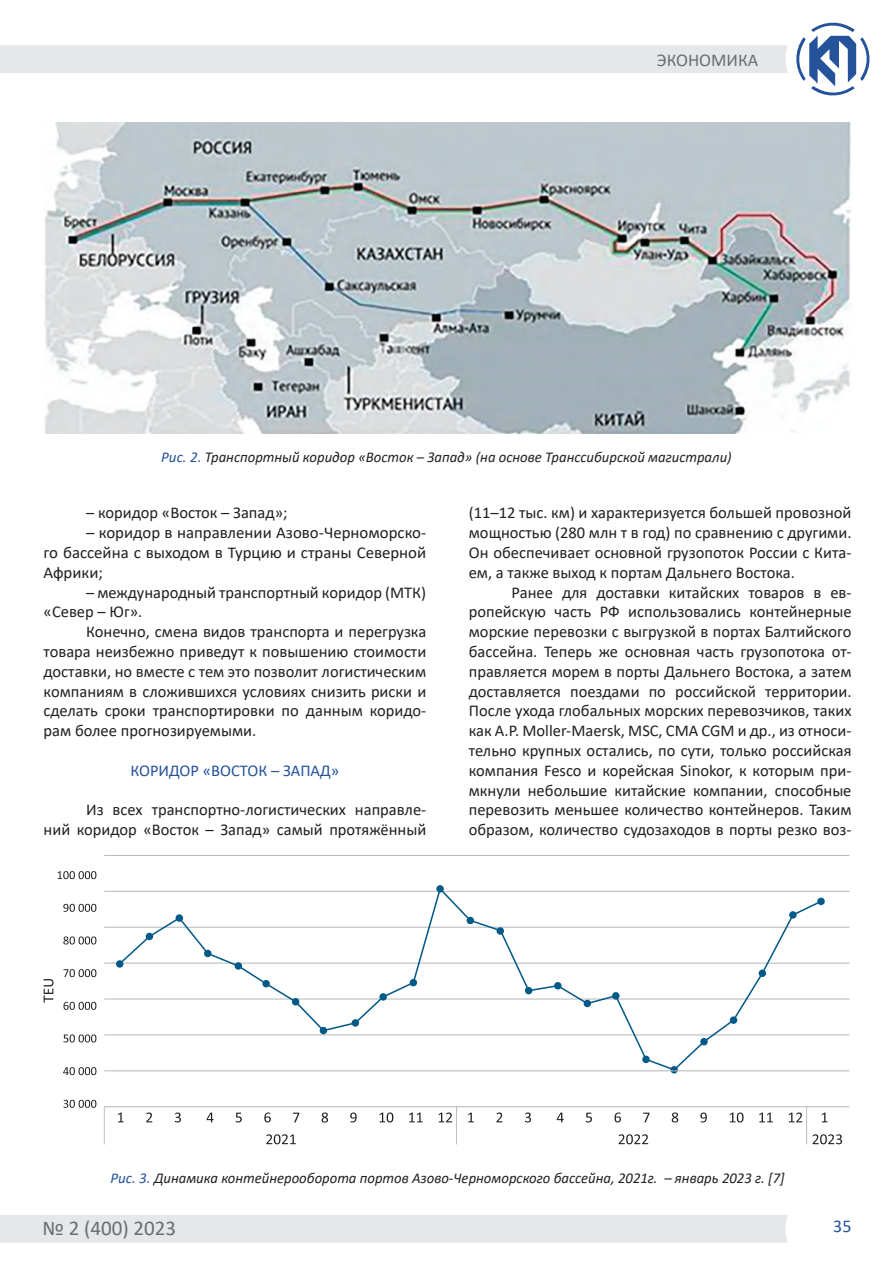
<style>
.page{position:relative;width:893px;height:1263px;background:#fff}
.page>*{position:absolute;margin:0;border:0;box-sizing:border-box;transform-origin:0 0}
.t1{font:21px "Calibri";color:#6c6d70}
.t2{font:18px "Calibri";color:#6c6d70}
.t3{font:18px "Calibri";color:#24529b}
.t4{font:16.5px/19.8px "Calibri";color:#231f20;text-align:justify}
.t5{font:16.5px "Calibri";color:#24529b}
.t6{font:italic 15px "Calibri";color:#231f20}
.s1{color:#24529b}
</style>
<div class="page">
<svg style="left:796px;top:22px;width:74px;height:74px"></svg>
<div style="left:0;top:45px;width:788px;height:28px;background:#e6e7e9"></div>
<div style="left:0;top:1215px;width:788px;height:28px;background:#e6e7e9"></div>
<img style="left:44px;top:123px;width:807px;height:311px">
<div style="left:670px;top:1066px;width:8px;height:7px;background:#4a7f9c;border-radius:50%"></div>
<hr style="left:104px;top:1106px;width:745px;height:1px;background:#bcbdc0">
<hr style="left:104px;top:1070px;width:745px;height:1px;background:#bcbdc0">
<hr style="left:104px;top:1034px;width:745px;height:1px;background:#bcbdc0">
<hr style="left:104px;top:998px;width:745px;height:1px;background:#bcbdc0">
<hr style="left:104px;top:962px;width:745px;height:2px;background:#bcbdc0">
<hr style="left:104px;top:927px;width:745px;height:1px;background:#bcbdc0">
<hr style="left:104px;top:891px;width:745px;height:1px;background:#bcbdc0">
<hr style="left:104px;top:855px;width:745px;height:1px;background:#bcbdc0">
<svg style="left:117px;top:886px;width:706px;height:185px"></svg>
<div style="left:116px;top:960px;width:7px;height:8px;background:#035987;border-radius:50%"></div>
<div style="left:146px;top:933px;width:7px;height:7px;background:#035987;border-radius:50%"></div>
<div style="left:176px;top:914px;width:7px;height:8px;background:#035987;border-radius:50%"></div>
<div style="left:204px;top:950px;width:8px;height:7px;background:#035987;border-radius:50%"></div>
<div style="left:235px;top:962px;width:7px;height:8px;background:#035987;border-radius:50%"></div>
<div style="left:262px;top:980px;width:8px;height:7px;background:#035987;border-radius:50%"></div>
<div style="left:292px;top:998px;width:7px;height:7px;background:#035987;border-radius:50%"></div>
<div style="left:320px;top:1027px;width:7px;height:7px;background:#035987;border-radius:50%"></div>
<div style="left:352px;top:1019px;width:7px;height:8px;background:#035987;border-radius:50%"></div>
<div style="left:379px;top:993px;width:8px;height:7px;background:#035987;border-radius:50%"></div>
<div style="left:410px;top:979px;width:7px;height:7px;background:#035987;border-radius:50%"></div>
<div style="left:436px;top:885px;width:8px;height:8px;background:#035987;border-radius:50%"></div>
<div style="left:467px;top:917px;width:7px;height:7px;background:#035987;border-radius:50%"></div>
<div style="left:496px;top:927px;width:8px;height:8px;background:#035987;border-radius:50%"></div>
<div style="left:525px;top:987px;width:7px;height:7px;background:#035987;border-radius:50%"></div>
<div style="left:554px;top:982px;width:8px;height:7px;background:#035987;border-radius:50%"></div>
<div style="left:584px;top:1000px;width:7px;height:7px;background:#035987;border-radius:50%"></div>
<div style="left:612px;top:992px;width:7px;height:7px;background:#035987;border-radius:50%"></div>
<div style="left:642px;top:1056px;width:8px;height:7px;background:#035987;border-radius:50%"></div>
<div style="left:700px;top:1038px;width:8px;height:7px;background:#035987;border-radius:50%"></div>
<div style="left:730px;top:1016px;width:7px;height:8px;background:#035987;border-radius:50%"></div>
<div style="left:759px;top:969px;width:7px;height:8px;background:#035987;border-radius:50%"></div>
<div style="left:789px;top:911px;width:8px;height:8px;background:#035987;border-radius:50%"></div>
<div style="left:817px;top:898px;width:8px;height:7px;background:#035987;border-radius:50%"></div>
<svg style="left:118px;top:1112px;width:6px;height:10px"></svg>
<svg style="left:146px;top:1112px;width:6px;height:10px"></svg>
<svg style="left:175px;top:1112px;width:6px;height:10px"></svg>
<svg style="left:207px;top:1112px;width:7px;height:10px"></svg>
<svg style="left:236px;top:1113px;width:6px;height:9px"></svg>
<svg style="left:264px;top:1112px;width:7px;height:10px"></svg>
<svg style="left:293px;top:1113px;width:6px;height:9px"></svg>
<svg style="left:322px;top:1112px;width:6px;height:10px"></svg>
<svg style="left:350px;top:1112px;width:7px;height:10px"></svg>
<svg style="left:380px;top:1112px;width:13px;height:10px"></svg>
<svg style="left:409px;top:1112px;width:14px;height:10px"></svg>
<svg style="left:439px;top:1112px;width:13px;height:10px"></svg>
<svg style="left:468px;top:1112px;width:6px;height:10px"></svg>
<svg style="left:496px;top:1112px;width:6px;height:10px"></svg>
<svg style="left:525px;top:1112px;width:6px;height:10px"></svg>
<svg style="left:557px;top:1112px;width:7px;height:10px"></svg>
<svg style="left:586px;top:1113px;width:6px;height:9px"></svg>
<svg style="left:615px;top:1112px;width:6px;height:10px"></svg>
<svg style="left:643px;top:1113px;width:6px;height:9px"></svg>
<svg style="left:672px;top:1112px;width:6px;height:10px"></svg>
<svg style="left:700px;top:1112px;width:7px;height:10px"></svg>
<svg style="left:730px;top:1112px;width:13px;height:10px"></svg>
<svg style="left:759px;top:1112px;width:14px;height:10px"></svg>
<svg style="left:789px;top:1112px;width:13px;height:10px"></svg>
<svg style="left:822px;top:1112px;width:5px;height:10px"></svg>
<svg style="left:266px;top:1134px;width:30px;height:10px"></svg>
<svg style="left:619px;top:1134px;width:29px;height:10px"></svg>
<svg style="left:813px;top:1134px;width:29px;height:10px"></svg>
<hr style="left:104px;top:1107px;width:1px;height:37px;background:#bcbdc0">
<hr style="left:456px;top:1107px;width:1px;height:37px;background:#bcbdc0">
<hr style="left:806px;top:1107px;width:1px;height:37px;background:#bcbdc0">
<svg style="left:58px;top:871px;width:38px;height:8px"></svg>
<svg style="left:63px;top:904px;width:33px;height:8px"></svg>
<svg style="left:63px;top:936px;width:33px;height:8px"></svg>
<svg style="left:63px;top:969px;width:33px;height:8px"></svg>
<svg style="left:63px;top:1002px;width:33px;height:8px"></svg>
<svg style="left:63px;top:1034px;width:33px;height:8px"></svg>
<svg style="left:63px;top:1067px;width:33px;height:8px"></svg>
<svg style="left:63px;top:1100px;width:33px;height:8px"></svg>
<svg style="left:44px;top:979px;width:9px;height:24px"></svg>
<p class="t2" style="left:657px;top:48px;width:103px">ЭКОНОМИКА</p>
<p class="t6" style="left:161px;top:447px;width:572px"><span class="s1">Рис. 2.</span> Транспортный коридор «Восток – Запад» (на основе Транссибирской магистрали)</p>
<p class="t4" style="left:86px;top:503px;width:203px">– коридор «Восток – Запад»;</p>
<p class="t4" style="left:44px;top:522px;width:384px;text-indent:43px">– коридор в направлении Азово-Черноморско&shy;го бассейна с выходом в Турцию и страны Северной Африки;</p>
<p class="t4" style="left:44px;top:582px;width:384px;text-indent:43px">– международный транспортный коридор (МТК) «Север – Юг».</p>
<p class="t4" style="left:44px;top:621px;width:384px;text-indent:43px">Конечно, смена видов транспорта и перегрузка товара неизбежно приведут к повышению стоимости доставки, но вместе с тем это позволит логистическим компаниям в сложившихся условиях снизить риски и сделать сроки транспортировки по данным коридо&shy;рам более прогнозируемыми.</p>
<p class="t5" style="left:131px;top:759px;width:210px">КОРИДОР «ВОСТОК – ЗАПАД»</p>
<p class="t4" style="left:44px;top:800px;width:384px;text-align:right">Из всех транспортно-логистических направле-<br>ний коридор «Восток – Запад» самый протяжённый</p>
<p class="t4" style="left:469px;top:503px;width:384px">(11–12 тыс. км) и характеризуется большей провозной мощностью (280 млн т в год) по сравнению с другими.<br>Он обеспечивает основной грузопоток России с Кита&shy;ем, а также выход к портам Дальнего Востока.</p>
<p class="t4" style="left:469px;top:582px;width:384px;text-indent:43px">Ранее для доставки китайских товаров в ев&shy;ропейскую часть РФ использовались контейнерные морские перевозки с выгрузкой в портах Балтийского бассейна. Теперь же основная часть грузопотока от&shy;правляется морем в порты Дальнего Востока, а затем доставляется поездами по российской территории.<br>После ухода глобальных морских перевозчиков, таких как A.P. Moller-Maersk, MSC, CMA CGM и др., из относи&shy;тельно крупных остались, по сути, только российская компания Fesco и корейская Sinokor, к которым при&shy;мкнули небольшие китайские компании, способные перевозить меньшее количество контейнеров. Таким образом, количество судозаходов в порты резко воз-</p>
<p class="t6" style="left:110px;top:1167px;width:676px"><span class="s1">Рис. 3.</span> Динамика контейнерооборота портов Азово-Черноморского бассейна, 2021г. – январь 2023 г. [7]</p>
<p class="t1" style="left:43px;top:1213px;width:135px">№ 2 (400) 2023</p>
<p class="t3" style="left:833px;top:1213px;width:20px">35</p>
</div>
